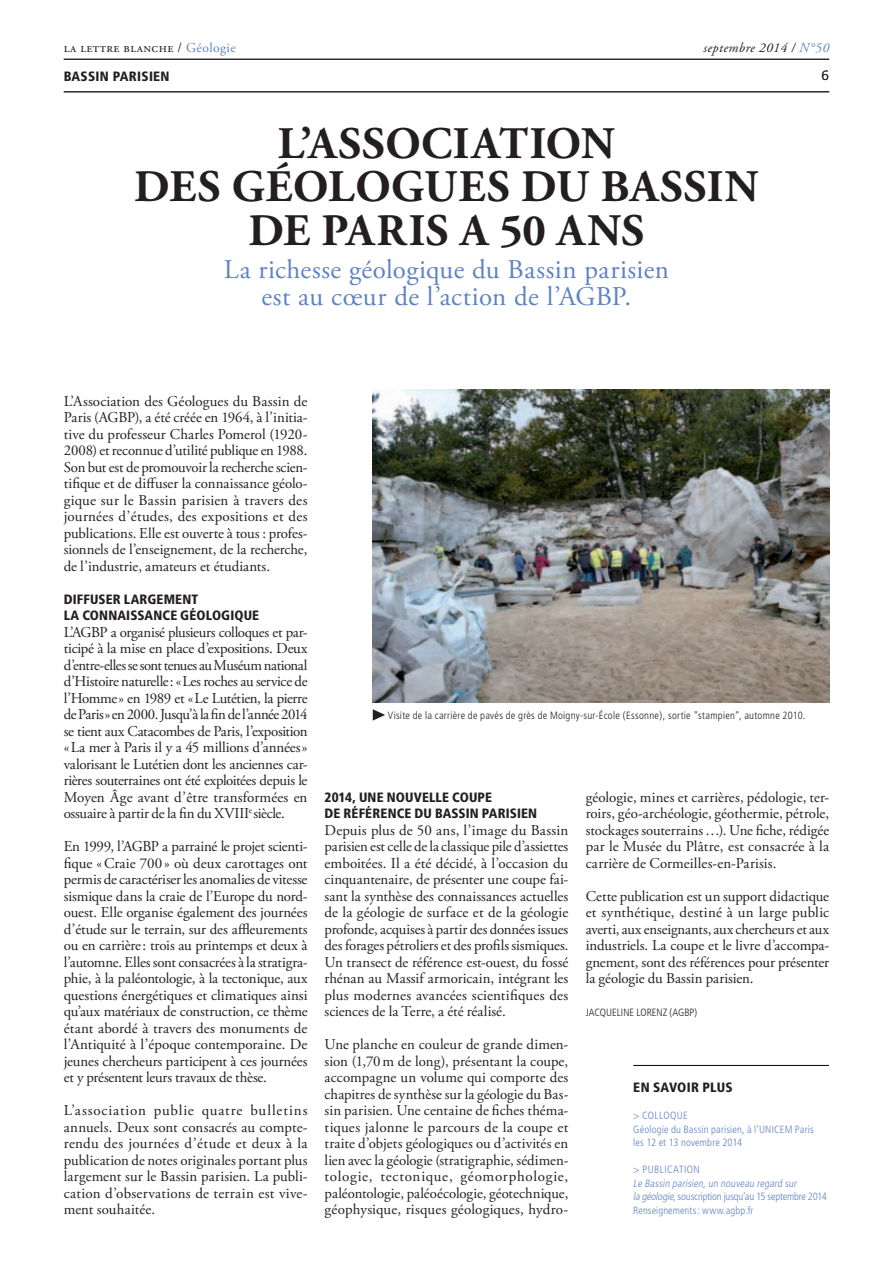
<style>
.page{position:relative;width:893px;height:1263px;background:#fff}
.page>*{position:absolute;margin:0;border:0;box-sizing:border-box;transform-origin:0 0}
.t1{font:700 45px/43.5px "Adobe Garamond Pro";letter-spacing:.02em;color:#231f20;text-align:center}
.t2{font:27px/27px "Adobe Garamond Pro";letter-spacing:.01em;color:#5f83c3;text-align:center}
.t3{font:15px/16.5px "Adobe Garamond Pro";letter-spacing:-.01em;color:#231f20;text-align:justify}
.t4{font:900 condensed 13.5px "Frutiger";letter-spacing:.015em;color:#231f20}
.t5{font:13.5px "Adobe Garamond Pro";letter-spacing:.03em;color:#231f20}
.t6{font:italic 13.5px "Adobe Garamond Pro";letter-spacing:.03em;color:#231f20}
.t7{font:300 13.5px "Frutiger";color:#231f20}
.t8{font:300 condensed 10.5px/13.5px "Frutiger";letter-spacing:-.01em;color:#5f83c3}
.t9{font:300 condensed 10.5px "Frutiger";letter-spacing:.025em;color:#231f20}
.t10{font:300 condensed 10.5px/13.5px "Frutiger";letter-spacing:.01em;color:#5f83c3}
.t11{font:300 condensed 10.5px "Frutiger";letter-spacing:.005em;color:#231f20}
.s1{color:#5f83c3}
.s2{font-style:italic}
</style>
<div class="page">
<hr style="left:64px;top:59px;width:765px;height:1px;background:#231f20">
<hr style="left:64px;top:92px;width:765px;height:1px;background:#231f20">
<img style="left:373px;top:389px;width:456px;height:314px">
<svg style="left:373px;top:709px;width:12px;height:12px"></svg>
<hr style="left:633px;top:1065px;width:196px;height:1px;background:#000">
<p class="t5" style="left:64px;top:40px;width:173px">la lettre blanche / <span class="s1">Géologie</span></p>
<p class="t4" style="left:64px;top:68px;width:107px">BASSIN PARISIEN</p>
<p class="t6" style="left:704px;top:40px;width:127px">septembre 2014 / <span class="s1">n°50</span></p>
<p class="t7" style="left:821px;top:68px;width:9px">6</p>
<h1 class="t1" style="left:134px;top:122px;width:626px">L’ASSOCIATION<br>DES GÉOLOGUES DU BASSIN<br>DE PARIS A 50 ANS</h1>
<h2 class="t2" style="left:224px;top:257px;width:447px">La richesse géologique du Bassin parisien est au cœur de l’action de l’AGBP.</h2>
<p class="t3" style="left:64px;top:393px;width:245px">L’Association des Géologues du Bassin de Paris (AGBP), a été créée en 1964, à l’initia&shy;tive du professeur Charles Pomerol (1920- 2008) et reconnue d’utilité publique en 1988.<br>Son but est de promouvoir la recherche scien&shy;tifique et de diffuser la connaissance géolo&shy;gique sur le Bassin parisien à travers des journées d’études, des expositions et des publications. Elle est ouverte à tous : profes&shy;sionnels de l’enseignement, de la recherche, de l’industrie, amateurs et étudiants.</p>
<p class="t4" style="left:64px;top:591px;width:35px">DI FFUSER</p>
<p class="t4" style="left:124px;top:591px;width:10px">LARGEMENT</p>
<p class="t4" style="left:64px;top:607px;width:36px">LA CONNAISSAN</p>
<p class="t4" style="left:162px;top:607px;width:43px">CE GÉOLOGI</p>
<p class="t4" style="left:234px;top:607px;width:18px">QUE</p>
<p class="t3" style="left:64px;top:624px;width:245px">L’AGBP a organisé plusieurs colloques et par&shy;ticipé à la mise en place d’expositions. Deux d’entre-elles se sont tenues au Muséum national d’Histoire naturelle: «Les roches au service de l’Homme» en 1989 et «Le Lutétien, la pierre de Paris» en 2000. Jusqu’à la fin de l’année 2014 se tient aux Catacombes de Paris, l’exposition «La mer à Paris il y a 45 millions d’années» valorisant le Lutétien dont les anciennes car&shy;rières souterraines ont été exploitées depuis le Moyen Âge avant d’être transformées en ossuaire à partir de la fin du XVIII<sup>e</sup> siècle.</p>
<p class="t3" style="left:64px;top:839px;width:245px">En 1999, l’AGBP a parrainé le projet scienti&shy;fique «Craie 700» où deux carottages ont permis de caractériser les anomalies de vitesse sismique dans la craie de l’Europe du nord&shy;ouest. Elle organise également des journées d’étude sur le terrain, sur des affleurements ou en carrière: trois au printemps et deux à l’automne. Elles sont consacrées à la stratigra&shy;phie, à la paléontologie, à la tectonique, aux questions énergétiques et climatiques ainsi qu’aux matériaux de construction, ce thème étant abordé à travers des monuments de l’Antiquité à l’époque contemporaine. De jeunes chercheurs participent à ces journées et y présentent leurs travaux de thèse.</p>
<p class="t3" style="left:64px;top:1103px;width:245px">L’association publie quatre bulletins annuels. Deux sont consacrés au compte&shy;rendu des journées d’étude et deux à la publication de notes originales portant plus largement sur le Bassin parisien. La publi&shy;cation d’observations de terrain est vive&shy;ment souhaitée.</p>
<p class="t9" style="left:388px;top:709px;width:419px">Visite de la carrière de pavés de grès de Moigny-sur-École (Essonne), sortie "stampien", automne 2010.</p>
<p class="t4" style="left:325px;top:789px;width:44px">2014, UNE</p>
<p class="t4" style="left:387px;top:789px;width:9px">NOUVELLE</p>
<p class="t4" style="left:452px;top:789px;width:40px">COU PE</p>
<p class="t4" style="left:325px;top:805px;width:50px">DE RÉFÉREN</p>
<p class="t4" style="left:397px;top:805px;width:55px">CE DU BASSIN</p>
<p class="t4" style="left:482px;top:805px;width:15px">PARISIEN</p>
<p class="t3" style="left:325px;top:822px;width:245px">Depuis plus de 50 ans, l’image du Bassin parisien est celle de la classique pile d’assiettes emboitées. Il a été décidé, à l’occasion du cinquantenaire, de présenter une coupe fai&shy;sant la synthèse des connaissances actuelles de la géologie de surface et de la géologie profonde, acquises à partir des données issues des forages pétroliers et des profils sismiques.<br>Un transect de référence est-ouest, du fossé rhénan au Massif armoricain, intégrant les plus modernes avancées scientifiques des sciences de la Terre, a été réalisé.</p>
<p class="t3" style="left:325px;top:1037px;width:245px">Une planche en couleur de grande dimen&shy;sion (1,70m de long), présentant la coupe, accompagne un volume qui comporte des chapitres de synthèse sur la géologie du Bas&shy;sin parisien. Une centaine de fiches théma&shy;tiques jalonne le parcours de la coupe et traite d’objets géologiques ou d’activités en lien avec la géologie (stratigraphie, sédimen&shy;tologie, tectonique, géomorphologie, paléontologie, paléoécologie, géotechnique, géophysique, risques géologiques, hydro-</p>
<p class="t3" style="left:586px;top:789px;width:245px">géologie, mines et carrières, pédologie, ter&shy;roirs, géo-archéologie, géothermie, pétrole, stockages souterrains…). Une fiche, rédigée par le Musée du Plâtre, est consacrée à la carrière de Cormeilles-en-Parisis.</p>
<p class="t3" style="left:586px;top:888px;width:245px">Cette publication est un support didactique et synthétique, destiné à un large public averti, aux enseignants, aux chercheurs et aux industriels. La coupe et le livre d’accompa&shy;gnement, sont des références pour présenter la géologie du Bassin parisien.</p>
<p class="t9" style="left:586px;top:1006px;width:10px">Jacqueline</p>
<p class="t11" style="left:636px;top:1006px;width:62px">LORENZ (AGBP)</p>
<p class="t4" style="left:633px;top:1079px;width:101px">EN SAVOIR PLUS</p>
<p class="t10" style="left:633px;top:1109px;width:182px">&gt; Colloque<br>Géologie du Bassin parisien, à l'UNICEM Paris les 12 et 13 novembre 2014</p>
<p class="t10" style="left:633px;top:1163px;width:21px">&gt; Publication</p>
<p class="t8" style="left:633px;top:1176px;width:195px"><span class="s2">Le Bassin parisien,un nouveau regard sur lagéologie,</span>souscription jusqu’au 15 septembre 2014<br>Renseignements: www.agbp.fr</p>
</div>
